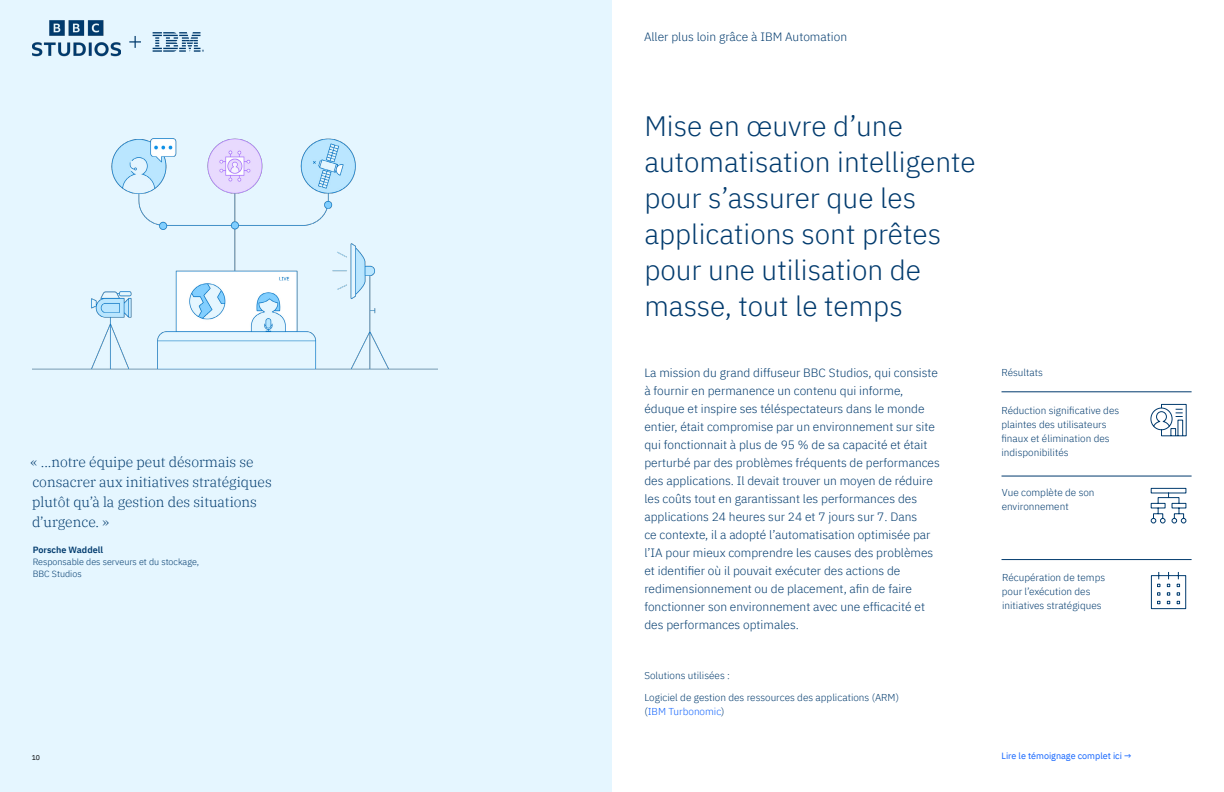
<style>
.page{position:relative;width:1224px;height:792px;background:#fff}
.page>*{position:absolute;margin:0;border:0;box-sizing:border-box;transform-origin:0 0}
.t1{font:300 28px/36px "IBM Plex Sans";color:#003a6d}
.t2{font:300 14px/20px "IBM Plex Serif";color:#003a6d}
.t3{font:300 12px/18px "IBM Plex Sans";color:#003a6d}
.t4{font:300 10px/14px "IBM Plex Sans";color:#003a6d}
.t5{font:300 9px/12px "IBM Plex Sans";color:#003a6d}
.t6{font:9px "IBM Plex Sans";color:#0f62fe}
.t7{font:600 9px "IBM Plex Sans";color:#003a6d}
.t8{font:7px "IBM Plex Sans";color:#000}
.s1{color:#0f62fe}
</style>
<div class="page">
<div style="left:0;top:0;width:612px;height:792px;background:#e5f6ff"></div>
<hr style="left:1002px;top:392px;width:190px;height:1px;background:#003a6d">
<hr style="left:1002px;top:476px;width:190px;height:1px;background:#003a6d">
<hr style="left:1002px;top:559px;width:190px;height:1px;background:#003a6d">
<img style="left:32px;top:138px;width:405px;height:232px">
<svg style="left:1150px;top:404px;width:37px;height:33px"></svg>
<svg style="left:1150px;top:488px;width:37px;height:36px"></svg>
<svg style="left:1151px;top:572px;width:35px;height:37px"></svg>
<img style="left:32px;top:20px;width:89px;height:37px">
<svg style="left:153px;top:32px;width:51px;height:20px"></svg>
<svg style="left:129px;top:36px;width:12px;height:12px"></svg>
<p class="t3" style="left:644px;top:27px;width:205px">Aller plus loin grâce à IBM Automation</p>
<p class="t2" style="left:31px;top:450px;width:243px">« ...notre équipe peut désormais se consacrer aux initiatives stratégiques plutôt qu’à la gestion des situations d’urgence. »</p>
<p class="t7" style="left:33px;top:542px;width:72px">Porsche Waddell</p>
<p class="t5" style="left:33px;top:555px;width:168px">Responsable des serveurs et du stockage,<br>BBC Studios</p>
<h1 class="t1" style="left:644px;top:106px;width:333px">Mise en œuvre d’une automatisation intelligente pour s’assurer que les applications sont prêtes pour une utilisation de masse, tout le temps</h1>
<p class="t3" style="left:644px;top:363px;width:297px">La mission du grand diffuseur BBC Studios, qui consiste à fournir en permanence un contenu qui informe, éduque et inspire ses téléspectateurs dans le monde entier, était compromise par un environnement sur site qui fonctionnait à plus de 95 % de sa capacité et était perturbé par des problèmes fréquents de performances des applications. Il devait trouver un moyen de réduire les coûts tout en garantissant les performances des applications 24 heures sur 24 et 7 jours sur 7. Dans<br>ce contexte, il a adopté l’automatisation optimisée par l’IA pour mieux comprendre les causes des problèmes et identifier où il pouvait exécuter des actions de redimensionnement ou de placement, afin de faire fonctionner son environnement avec une efficacité et des performances optimales.</p>
<p class="t4" style="left:644px;top:668px;width:87px">Solutions utilisées :</p>
<p class="t4" style="left:644px;top:690px;width:256px">Logiciel de gestion des ressources des applications (ARM) (<span class="s1">IBM Turbonomic</span>)</p>
<p class="t4" style="left:1002px;top:364px;width:43px">Résultats</p>
<p class="t4" style="left:1002px;top:402px;width:119px">Réduction significative des plaintes des utilisateurs finaux et élimination des indisponibilités</p>
<p class="t4" style="left:1002px;top:485px;width:94px">Vue complète de son environnement</p>
<p class="t4" style="left:1002px;top:569px;width:105px">Récupération de temps pour l’exécution des initiatives stratégiques</p>
<p class="t8" style="left:32px;top:752px;width:10px">10</p>
<p class="t6" style="left:1002px;top:749px;width:132px">Lire le témoignage complet ici →</p>
</div>
